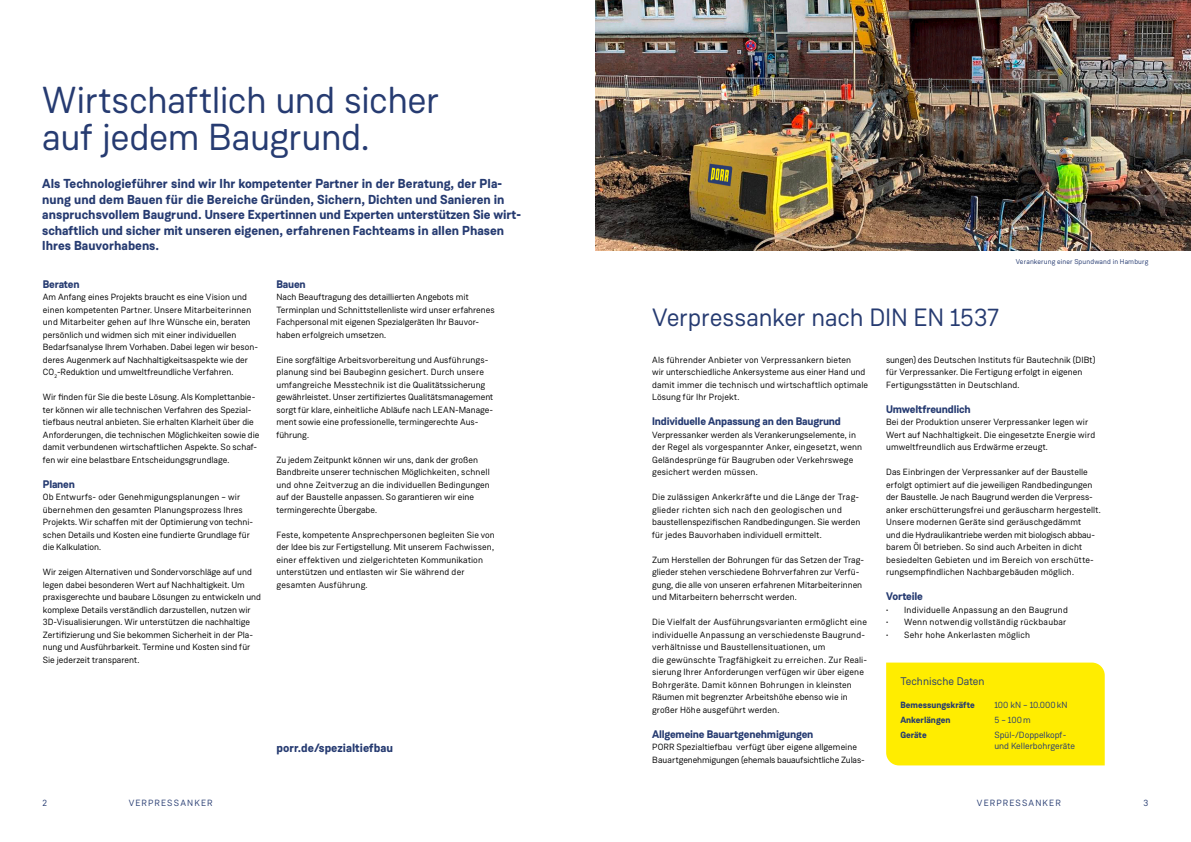
<style>
.page{position:relative;width:1191px;height:842px;background:#fff}
.page>*{position:absolute;margin:0;border:0;box-sizing:border-box;transform-origin:0 0}
.t1{font:37.5px/37.5px "Weissenhof Grotesk";letter-spacing:-.015em;color:#263b71}
.t2{font:25px "Weissenhof Grotesk";letter-spacing:-.01em;color:#263b71}
.t3{font:700 13px/15.5px "Weissenhof Grotesk";color:#263b71}
.t4{font:700 12px "Weissenhof Grotesk";color:#263b71}
.t5{font:700 11px "Weissenhof Grotesk";letter-spacing:-.02em;color:#263b71}
.t6{font:11px "Weissenhof Grotesk";color:#263b71}
.t7{font:9px/12.5px "Weissenhof Grotesk";letter-spacing:.005em;color:#000}
.t8{font:9px/10.8px "Weissenhof Grotesk";color:#263b71}
.t9{font:700 9px "Weissenhof Grotesk";color:#263b71}
.t10{font:9px "Weissenhof Grotesk";letter-spacing:.12em;color:#263b71}
.t11{font:7px "Weissenhof Grotesk";letter-spacing:.015em;color:#263b71}
</style>
<div class="page">
<div style="left:886px;top:662px;width:218px;height:103px;background:#ffed00"></div>
<img style="left:596px;top:0;width:595px;height:250px">
<h1 class="t1" style="left:42px;top:81px;width:399px">Wirtschaftlich und sicher auf jedem Baugrund.</h1>
<p class="t3" style="left:42px;top:176px;width:480px">Als Technologieführer sind wir Ihr kompetenter Partner in der Beratung, der Pla&shy;nung und dem Bauen für die Bereiche Gründen, Sichern, Dichten und Sanieren in anspruchsvollem Baugrund. Unsere Expertinnen und Experten unterstützen Sie wirt&shy;schaftlich und sicher mit unseren eigenen, erfahrenen Fachteams in allen Phasen Ihres Bauvorhabens.</p>
<p class="t5" style="left:43px;top:277px;width:38px">Beraten</p>
<p class="t7" style="left:43px;top:291px;width:217px">Am Anfang eines Projekts braucht es eine Vision und einen kompetenten Partner. Unsere Mitarbeiterinnen und Mitarbeiter gehen auf Ihre Wünsche ein, beraten persönlich und widmen sich mit einer individuellen Bedarfsanalyse Ihrem Vorhaben. Dabei legen wir beson&shy;deres Augenmerk auf Nachhaltigkeitsaspekte wie der CO<sub>2</sub>-Reduktion und umweltfreundliche Verfahren.</p>
<p class="t7" style="left:43px;top:391px;width:218px">Wir finden für Sie die beste Lösung. Als Komplettanbie&shy;ter können wir alle technischen Verfahren des Spezial&shy;tiefbaus neutral anbieten. Sie erhalten Klarheit über die Anforderungen, die technischen Möglichkeiten sowie die damit verbundenen wirtschaftlichen Aspekte. So schaf&shy;fen wir eine belastbare Entscheidungsgrundlage.</p>
<p class="t5" style="left:43px;top:477px;width:34px">Planen</p>
<p class="t7" style="left:43px;top:491px;width:212px">Ob Entwurfs- oder Genehmigungsplanungen – wir übernehmen den gesamten Planungsprozess Ihres Projekts. Wir schaffen mit der Optimierung von techni&shy;schen Details und Kosten eine fundierte Grundlage für die Kalkulation.</p>
<p class="t7" style="left:43px;top:566px;width:220px">Wir zeigen Alternativen und Sondervorschläge auf und legen dabei besonderen Wert auf Nachhaltigkeit. Um praxisgerechte und baubare Lösungen zu entwickeln und komplexe Details verständlich darzustellen, nutzen wir 3D-Visualisierungen. Wir unterstützen die nachhaltige Zertifizierung und Sie bekommen Sicherheit in der Pla&shy;nung und Ausführbarkeit. Termine und Kosten sind für Sie jederzeit transparent.</p>
<p class="t5" style="left:276px;top:277px;width:31px">Bauen</p>
<p class="t7" style="left:276px;top:291px;width:220px">Nach Beauftragung des detaillierten Angebots mit Terminplan und Schnittstellenliste wird unser erfahrenes Fachpersonal mit eigenen Spezialgeräten Ihr Bauvor&shy;haben erfolgreich umsetzen.</p>
<p class="t7" style="left:276px;top:353px;width:218px">Eine sorgfältige Arbeitsvorbereitung und Ausführungs&shy;planung sind bei Baubeginn gesichert. Durch unsere umfangreiche Messtechnik ist die Qualitätssicherung gewährleistet. Unser zertifiziertes Qualitätsmanagement sorgt für klare, einheitliche Abläufe nach LEAN-Manage&shy;ment sowie eine professionelle, termingerechte Aus&shy;führung.</p>
<p class="t7" style="left:276px;top:453px;width:215px">Zu jedem Zeitpunkt können wir uns, dank der großen Bandbreite unserer technischen Möglichkeiten, schnell und ohne Zeitverzug an die individuellen Bedingungen auf der Baustelle anpassen. So garantieren wir eine termingerechte Übergabe.</p>
<p class="t7" style="left:276px;top:528px;width:220px">Feste, kompetente Ansprechpersonen begleiten Sie von der Idee bis zur Fertigstellung. Mit unserem Fachwissen, einer effektiven und zielgerichteten Kommunikation unterstützen und entlasten wir Sie während der gesamten Ausführung.</p>
<p class="t8" style="left:43px;top:797px;width:6px">2</p>
<p class="t10" style="left:129px;top:797px;width:85px">VERPRESSANKER</p>
<h3 class="t4" style="left:276px;top:741px;width:118px">porr.de/spezialtiefbau</h3>
<p class="t11" style="left:1015px;top:257px;width:134px">Verankerung einer Spundwand in Hamburg</p>
<h2 class="t2" style="left:652px;top:302px;width:349px">Verpressanker nach DIN EN 1537</h2>
<p class="t7" style="left:886px;top:353px;width:211px">sungen) des Deutschen Instituts für Bautechnik (DIBt) für Verpressanker. Die Fertigung erfolgt in eigenen<br>Fertigungsstätten in Deutschland.</p>
<p class="t5" style="left:886px;top:402px;width:86px">Umweltfreundlich</p>
<p class="t7" style="left:886px;top:416px;width:211px">Bei der Produktion unserer Verpressanker legen wir<br>Wert auf Nachhaltigkeit. Die eingesetzte Energie wird umweltfreundlich aus Erdwärme erzeugt.</p>
<p class="t7" style="left:886px;top:466px;width:216px">Das Einbringen der Verpressanker auf der Baustelle erfolgt optimiert auf die jeweiligen Randbedingungen der Baustelle. Je nach Baugrund werden die Verpress&shy;anker erschütterungsfrei und geräuscharm hergestellt.<br>Unsere modernen Geräte sind geräuschgedämmt<br>und die Hydraulikantriebe werden mit biologisch abbau&shy;barem Öl betrieben. So sind auch Arbeiten in dicht besiedelten Gebieten und im Bereich von erschütte&shy;rungsempfindlichen Nachbargebäuden möglich.</p>
<p class="t5" style="left:886px;top:589px;width:38px">Vorteile</p>
<p class="t7" style="left:886px;top:603px;width:183px">• Individuelle Anpassung an den Baugrund</p>
<p class="t7" style="left:886px;top:616px;width:182px">• Wenn notwendig vollständig rückbaubar</p>
<p class="t7" style="left:886px;top:628px;width:146px">• Sehr hohe Ankerlasten möglich</p>
<p class="t6" style="left:900px;top:675px;width:86px">Technische Daten</p>
<p class="t9" style="left:900px;top:699px;width:76px">Bemessungskräfte</p>
<p class="t8" style="left:994px;top:699px;width:75px">100 kN – 10.000kN</p>
<p class="t9" style="left:900px;top:714px;width:52px">Ankerlängen</p>
<p class="t8" style="left:994px;top:714px;width:38px">5 – 100m</p>
<p class="t9" style="left:900px;top:729px;width:28px">Geräte</p>
<p class="t8" style="left:994px;top:729px;width:82px">Spül-/Doppelkopf&shy;und Kellerbohrgeräte</p>
<p class="t7" style="left:652px;top:353px;width:218px">Als führender Anbieter von Verpressankern bieten<br>wir unterschiedliche Ankersysteme aus einer Hand und damit immer die technisch und wirtschaftlich optimale Lösung für Ihr Projekt.</p>
<p class="t5" style="left:652px;top:414px;width:190px">Individuelle Anpassung an den Baugrund</p>
<p class="t7" style="left:652px;top:428px;width:212px">Verpressanker werden als Verankerungselemente, in der Regel als vorgespannter Anker, eingesetzt, wenn Geländesprünge für Baugruben oder Verkehrswege gesichert werden müssen.</p>
<p class="t7" style="left:652px;top:491px;width:210px">Die zulässigen Ankerkräfte und die Länge der Trag&shy;glieder richten sich nach den geologischen und baustellenspezifischen Randbedingungen. Sie werden für jedes Bauvorhaben individuell ermittelt.</p>
<p class="t7" style="left:652px;top:553px;width:213px">Zum Herstellen der Bohrungen für das Setzen der Trag&shy;glieder stehen verschiedene Bohrverfahren zur Verfü&shy;gung, die alle von unseren erfahrenen Mitarbeiterinnen und Mitarbeitern beherrscht werden.</p>
<p class="t7" style="left:652px;top:616px;width:216px">Die Vielfalt der Ausführungsvarianten ermöglicht eine individuelle Anpassung an verschiedenste Baugrund&shy;verhältnisse und Baustellensituationen, um<br>die gewünschte Tragfähigkeit zu erreichen. Zur Reali&shy;sierung Ihrer Anforderungen verfügen wir über eigene Bohrgeräte. Damit können Bohrungen in kleinsten Räumen mit begrenzter Arbeitshöhe ebenso wie in großer Höhe ausgeführt werden.</p>
<p class="t5" style="left:652px;top:727px;width:163px">Allgemeine Bauartgenehmigungen</p>
<p class="t7" style="left:652px;top:741px;width:214px">PORR Spezialtiefbau verfügt über eigene allgemeine<br>Bauartgenehmigungen (ehemals bauaufsichtliche Zulas-</p>
<p class="t10" style="left:977px;top:797px;width:85px">VERPRESSANKER</p>
<p class="t8" style="left:1143px;top:797px;width:6px">3</p>
</div>
